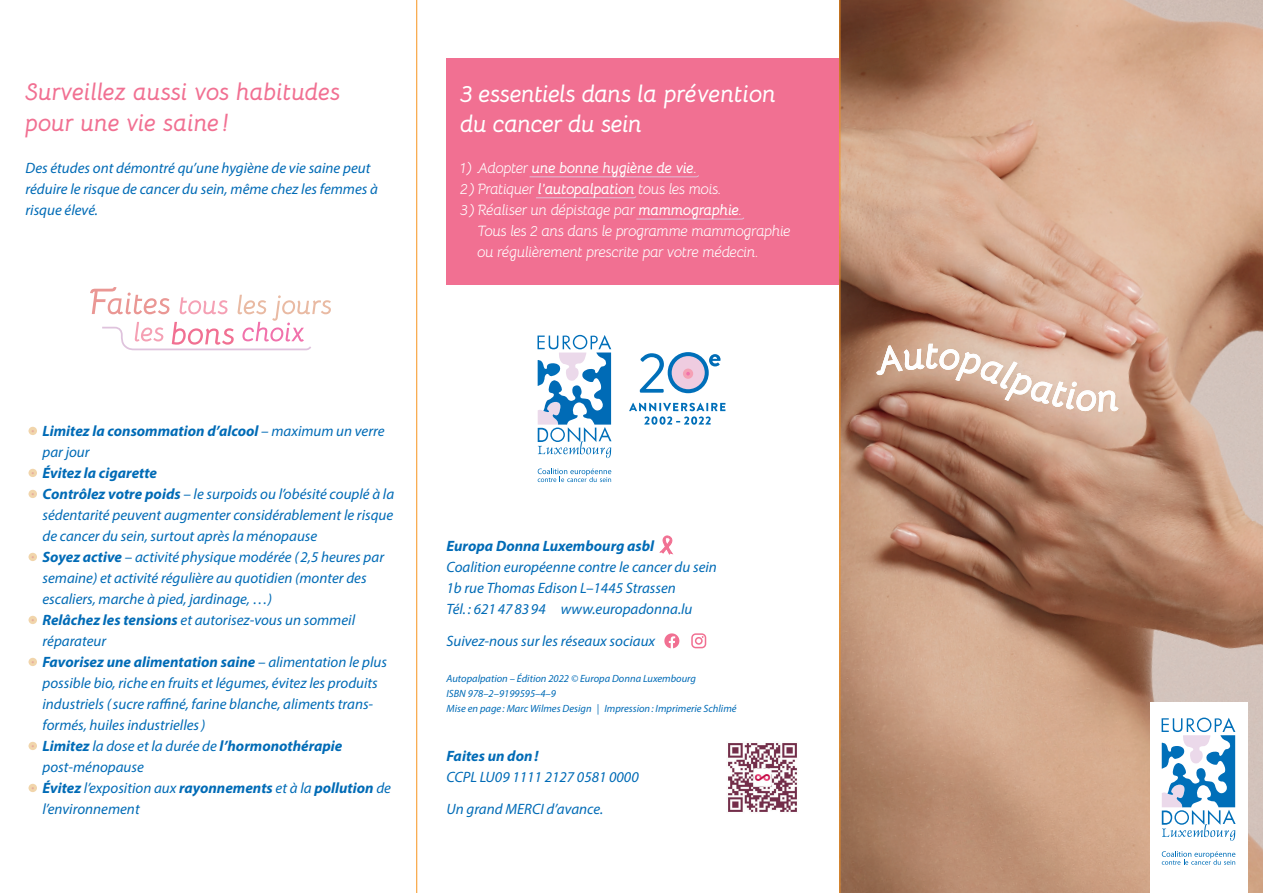
<style>
.page{position:relative;width:1263px;height:893px;background:#fff}
.page>*{position:absolute;margin:0;border:0;box-sizing:border-box;transform-origin:0 0}
.t1{font:italic 700 37.8px "Bellota";color:#fff}
.t2{font:italic 700 24px/31.5px "Bellota";color:#f17092}
.Text_FR{font:italic 700 24px/30px "Bellota";letter-spacing:-.02em;color:#fff}
.Text_FR-2{font:italic 15px/21px "Myriad Pro";color:#006bb6}
.Text_FR_Liste{font:italic 15px/21px "Bellota";letter-spacing:-.03em;color:#fff}
.Text_FR-3{font:italic 700 15px/21px "Myriad Pro";color:#006bb6}
.T_centered{font:italic 15px "Myriad Pro";color:#006bb6}
.Text_FR_Liste-2{font:italic 700 15px "Bellota";letter-spacing:-.03em;color:#fff}
.Text_FR-4{font:italic 10.5px "Myriad Pro";color:#006bb6}
.s1{font-weight:400}
.s2{font-weight:700}
</style>
<div class="page">
<div style="left:447px;top:58px;width:393px;height:227px;background:#f17092"></div>
<img style="left:841px;top:0;width:422px;height:893px">
<svg style="left:664px;top:633px;width:15px;height:15px"></svg>
<svg style="left:691px;top:633px;width:15px;height:15px"></svg>
<img style="left:728px;top:743px;width:69px;height:69px">
<svg style="left:537px;top:335px;width:74px;height:123px"></svg>
<svg style="left:538px;top:468px;width:73px;height:14px"></svg>
<svg style="left:629px;top:403px;width:96px;height:22px"></svg>
<svg style="left:640px;top:352px;width:80px;height:41px"></svg>
<div style="left:1150px;top:702px;width:97px;height:191px;background:#fff"></div>
<svg style="left:1161px;top:718px;width:74px;height:123px"></svg>
<svg style="left:1162px;top:851px;width:73px;height:14px"></svg>
<div style="left:29px;top:427px;width:8px;height:8px;background:#f1d5ab;border-radius:50%"></div>
<div style="left:29px;top:490px;width:8px;height:8px;background:#f1d5ab;border-radius:50%"></div>
<div style="left:29px;top:553px;width:8px;height:8px;background:#f1d5ab;border-radius:50%"></div>
<div style="left:29px;top:616px;width:8px;height:8px;background:#f1d5ab;border-radius:50%"></div>
<div style="left:29px;top:658px;width:8px;height:8px;background:#f1d5ab;border-radius:50%"></div>
<div style="left:29px;top:742px;width:8px;height:8px;background:#f1d5ab;border-radius:50%"></div>
<div style="left:29px;top:784px;width:8px;height:8px;background:#f1d5ab;border-radius:50%"></div>
<div style="left:29px;top:469px;width:8px;height:8px;background:#f1d5ab;border-radius:50%"></div>
<svg style="left:90px;top:287px;width:241px;height:63px"></svg>
<svg style="left:536px;top:196px;width:100px;height:2px"></svg>
<svg style="left:636px;top:217px;width:108px;height:3px"></svg>
<svg style="left:529px;top:175px;width:170px;height:2px"></svg>
<svg style="left:660px;top:535px;width:14px;height:20px"></svg>
<div style="left:857px;top:323px;width:282px;height:112px;background:#af957b;opacity:.3"></div>
<div style="left:877px;top:345px;width:244px;height:69px;background:#cb9f74;opacity:.1"></div>
<hr style="left:416px;top:0;width:1px;height:893px;background:#f7931d">
<hr style="left:840px;top:0;width:1px;height:893px;background:#f7931d">
<svg style="left:873px;top:345px;width:51px;height:30px;background:#c49a7e"></svg>
<svg style="left:939px;top:348px;width:179px;height:63px;background:#d6b39f"></svg>
<h2 class="t2" style="left:26px;top:73px;width:317px">Surveillez aussi vos habitudes pour une vie saine !</h2>
<p class="Text_FR-2" style="left:26px;top:157px;width:354px">Des études ont démontré qu’une hygiène de vie saine peut réduire le risque de cancer du sein, même chez les femmes à risque élevé.</p>
<p class="Text_FR" style="left:460px;top:76px;width:318px">3 essentiels dans la prévention du cancer du sein</p>
<p class="Text_FR_Liste-2" style="left:460px;top:155px;width:238px"><span class="s1">1) Adopter</span> une bonne hygiène de vie<span class="s1">.</span></p>
<p class="Text_FR_Liste" style="left:460px;top:177px;width:263px">2) Pratiquer <span class="s2">l’autopalpation</span> tous les mois.</p>
<p class="Text_FR_Liste" style="left:477px;top:198px;width:315px;text-indent:-17px">3) Réaliser un dépistage par <span class="s2">mammographie</span>.<br>Tous les 2 ans dans le programme mammographie ou régulièrement prescrite par votre médecin.</p>
<p class="Text_FR-3" style="left:43px;top:420px;width:344px;text-indent:-13px"><span class="s1">•</span> Limitez la consommation d’alcool <span class="s1">– maximum un verre par jour</span></p>
<p class="Text_FR-3" style="left:30px;top:462px;width:129px"><span class="s1">•</span> Évitez la cigarette</p>
<p class="Text_FR-2" style="left:43px;top:483px;width:353px;text-align:justify;text-indent:-13px">• <span class="s2">Contrôlez votre poids</span> – le surpoids ou l’obésité couplé à la sédentarité peuvent augmenter considérablement le risque de cancer du sein, surtout après la ménopause</p>
<p class="Text_FR-2" style="left:43px;top:546px;width:343px;text-indent:-13px">• <span class="s2">Soyez active</span> – activité physique modérée ( 2,5 heures par semaine) et activité régulière au quotidien (monter des escaliers, marche à pied, jardinage, …)</p>
<p class="Text_FR-2" style="left:43px;top:609px;width:314px;text-indent:-13px">• <span class="s2">Relâchez les tensions</span> et autorisez-vous un sommeil réparateur</p>
<p class="Text_FR-2" style="left:43px;top:651px;width:346px;text-indent:-13px">• <span class="s2">Favorisez une alimentation saine</span> – alimentation le plus possible bio, riche en fruits et légumes, évitez les produits industriels (sucre raffiné, farine blanche, aliments trans&shy;formés, huiles industrielles)</p>
<p class="Text_FR-2" style="left:43px;top:735px;width:301px;text-indent:-13px">• <span class="s2">Limitez</span> la dose et la durée de <span class="s2">l’hormonothérapie </span>post-ménopause</p>
<p class="Text_FR-2" style="left:43px;top:777px;width:350px;text-indent:-13px">• <span class="s2">Évitez</span> l’exposition aux <span class="s2">rayonnements</span> et à la <span class="s2">pollution</span> de l’environnement</p>
<p class="Text_FR-2" style="left:446px;top:535px;width:272px"><span class="s2">Europa Donna Luxembourg asbl<br></span>Coalition européenne contre le cancer du sein 1b rue Thomas Edison L–1445 Strassen<br>Tél. : 621 47 83 94 www.europadonna.lu</p>
<p class="Text_FR-2" style="left:446px;top:630px;width:210px">Suivez-nous sur les réseaux sociaux</p>
<p class="Text_FR-4" style="left:446px;top:672px;width:251px">Autopalpation – Édition 2022 © Europa Donna Luxembourg</p>
<p class="Text_FR-4" style="left:446px;top:687px;width:111px">ISBN 978–2–9199595–4–9</p>
<p class="Text_FR-4" style="left:446px;top:702px;width:292px">Mise en page : Marc Wilmes Design | Impression: Imprimerie Schlimé</p>
<p class="Text_FR-3" style="left:446px;top:745px;width:93px">Faites un don!</p>
<p class="T_centered" style="left:446px;top:768px;width:194px">CCPL LU09 1111 2127 0581 0000</p>
<p class="T_centered" style="left:446px;top:799px;width:158px">Un grand MERCI d’avance.</p>
<h2 class="t1" style="left:926px;top:324px;width:15px">t</h2>
</div>
